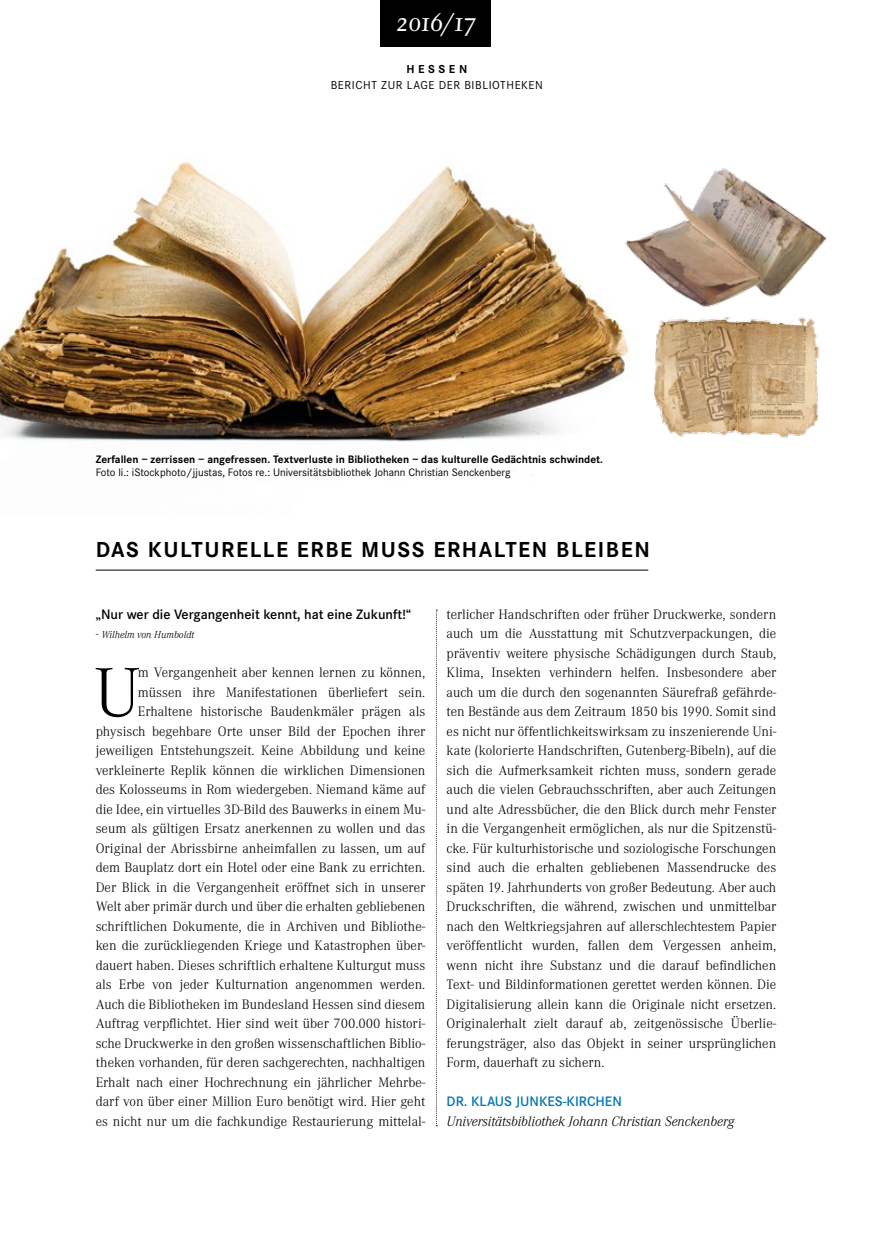
<style>
.page{position:relative;width:872px;height:1242px;background:#fff}
.page>*{position:absolute;margin:0;border:0;box-sizing:border-box;transform-origin:0 0}
.t1{font:300 72.45px "Corporate A";color:#000}
.t2{font:27px "Corporate ASC";color:#fff}
.t3{font:700 22.5px "Corporate S";letter-spacing:.07em;color:#000}
.t4{font:300 14.25px/19.5px "Corporate A";color:#000;text-align:right}
.t5{font:italic 300 14.25px "Corporate A";color:#000}
.t6{font:600 14.25px "Corporate S";color:#000}
.t7{font:600 14.25px "Corporate S";color:#0075b3}
.t8{font:12px "Corporate S";letter-spacing:.05em;color:#000}
.t9{font:700 12px "Corporate S";letter-spacing:.3em;color:#000}
.t10{font:700 11.25px "Corporate S";color:#000}
.t11{font:11.25px "Corporate S";color:#000}
.t12{font:italic 300 10.5px "Corporate A";color:#000}
.s1{font-size:14.25px}
</style>
<div class="page">
<img style="left:0;top:161px;width:629px;height:315px">
<svg style="left:436px;top:609px;width:1px;height:517px"></svg>
<hr style="left:96px;top:570px;width:552px;height:1px;background:#000">
<img style="left:654px;top:316px;width:165px;height:122px">
<img style="left:620px;top:165px;width:207px;height:146px">
<div style="left:381px;top:0;width:110px;height:47px;background:#000"></div>
<h2 class="t2" style="left:396px;top:7px;width:84px">2016/17</h2>
<p class="t9" style="left:406px;top:62px;width:62px">HESSEN</p>
<p class="t8" style="left:331px;top:79px;width:214px">BERICHT ZUR LAGE DER BIBLIOTHEKEN</p>
<p class="t10" style="left:96px;top:452px;width:509px">Zerfallen – zerrissen – angefressen. Textverluste in Bibliotheken – das kulturelle Gedächtnis schwindet.</p>
<p class="t11" style="left:96px;top:466px;width:416px">Foto li.: iStockphoto/jjustas, Fotos re.: Universitätsbibliothek Johann Christian Senckenberg</p>
<h3 class="t3" style="left:96px;top:537px;width:555px">DAS KULTURELLE ERBE MUSS ERHALTEN BLEIBEN</h3>
<p class="t6" style="left:96px;top:606px;width:317px">„Nur wer die Vergangenheit kennt, hat eine Zukunft!“</p>
<p class="t12" style="left:96px;top:629px;width:100px"><span class="s1">-</span> Wilhelm von Humboldt</p>
<h1 class="t1" style="left:94px;top:653px;width:49px">U</h1>
<p class="t4" style="left:96px;top:663px;width:331px">m Vergangenheit aber kennen lernen zu können, müssen ihre Manifestationen überliefert sein.<br>Erhaltene historische Baudenkmäler prägen als physisch begehbare Orte unser Bild der Epochen ihrer jeweiligen Entstehungszeit. Keine Abbildung und keine verkleinerte Replik können die wirklichen Dimensionen des Kolosseums in Rom wiedergeben. Niemand käme auf die Idee, ein virtuelles 3D-Bild des Bauwerks in einem Mu&shy;seum als gültigen Ersatz anerkennen zu wollen und das Original der Abrissbirne anheimfallen zu lassen, um auf dem Bauplatz dort ein Hotel oder eine Bank zu errichten.<br>Der Blick in die Vergangenheit eröffnet sich in unserer Welt aber primär durch und über die erhalten gebliebenen schriftlichen Dokumente, die in Archiven und Bibliothe&shy;ken die zurückliegenden Kriege und Katastrophen über&shy;dauert haben. Dieses schriftlich erhaltene Kulturgut muss als Erbe von jeder Kulturnation angenommen werden.<br>Auch die Bibliotheken im Bundesland Hessen sind diesem Auftrag verpflichtet. Hier sind weit über 700.000 histori&shy;sche Druckwerke in den großen wissenschaftlichen Biblio&shy;theken vorhanden, für deren sachgerechten, nachhaltigen Erhalt nach einer Hochrechnung ein jährlicher Mehrbe&shy;darf von über einer Million Euro benötigt wird. Hier geht es nicht nur um die fachkundige Restaurierung mittelal-</p>
<p class="t4" style="left:446px;top:604px;width:331px;text-align:justify">terlicher Handschriften oder früher Druckwerke, sondern auch um die Ausstattung mit Schutzverpackungen, die präventiv weitere physische Schädigungen durch Staub, Klima, Insekten verhindern helfen. Insbesondere aber auch um die durch den sogenannten Säurefraß gefährde&shy;ten Bestände aus dem Zeitraum 1850 bis 1990. Somit sind es nicht nur öffentlichkeitswirksam zu inszenierende Uni&shy;kate (kolorierte Handschriften, Gutenberg-Bibeln), auf die sich die Aufmerksamkeit richten muss, sondern gerade auch die vielen Gebrauchsschriften, aber auch Zeitungen und alte Adressbücher, die den Blick durch mehr Fenster in die Vergangenheit ermöglichen, als nur die Spitzenstü&shy;cke. Für kulturhistorische und soziologische Forschungen sind auch die erhalten gebliebenen Massendrucke des späten 19. Jahrhunderts von großer Bedeutung. Aber auch Druckschriften, die während, zwischen und unmittelbar nach den Weltkriegsjahren auf allerschlechtestem Papier veröffentlicht wurden, fallen dem Vergessen anheim, wenn nicht ihre Substanz und die darauf befindlichen Text- und Bildinformationen gerettet werden können. Die Digitalisierung allein kann die Originale nicht ersetzen.<br>Originalerhalt zielt darauf ab, zeitgenössische Überlie&shy;ferungsträger, also das Objekt in seiner ursprünglichen Form, dauerhaft zu sichern.</p>
<p class="t7" style="left:446px;top:1093px;width:177px">DR. KLAUS JUNKES-KIRCHEN</p>
<p class="t5" style="left:446px;top:1113px;width:289px">Universitätsbibliothek Johann Christian Senckenberg</p>
</div>
